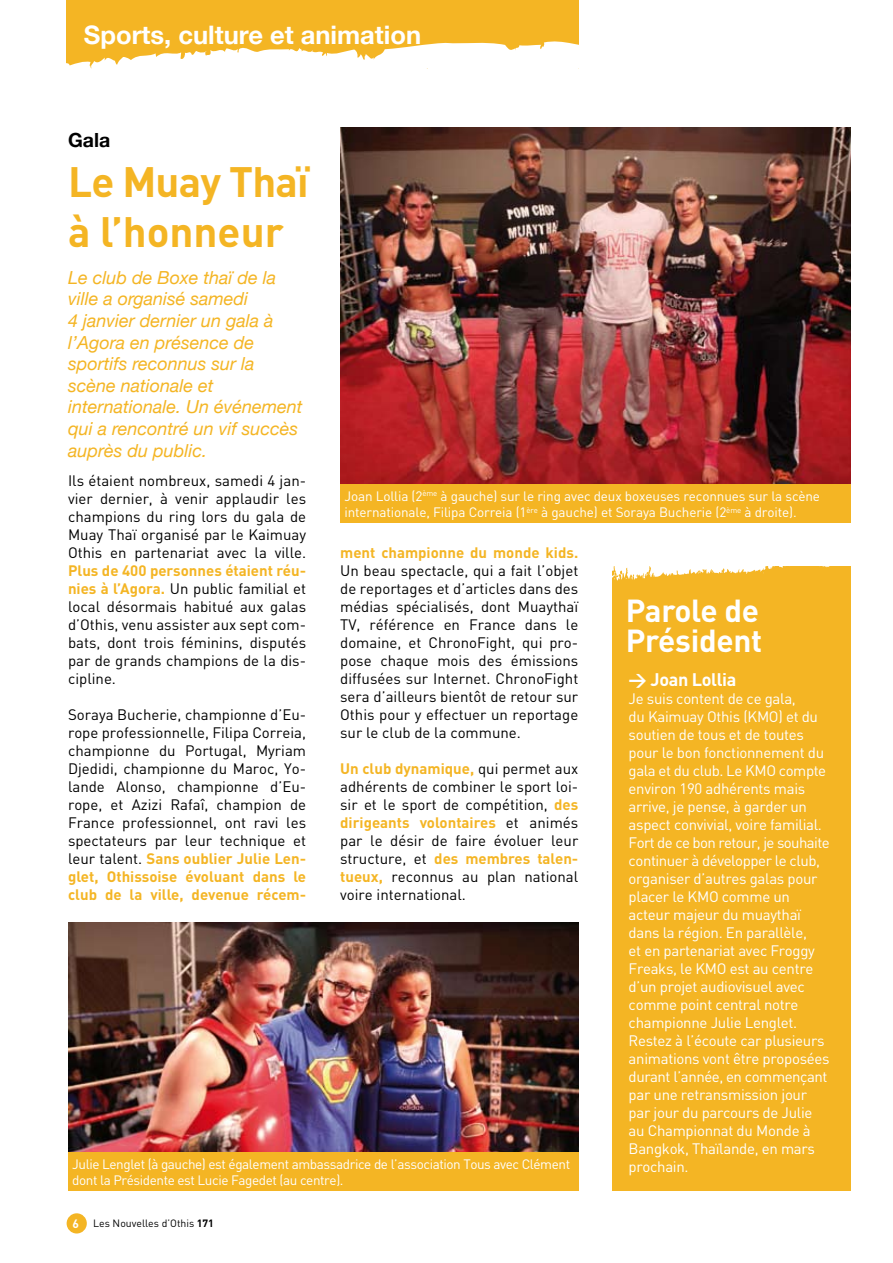
<style>
.page{position:relative;width:893px;height:1263px;background:#fff}
.page>*{position:absolute;margin:0;border:0;box-sizing:border-box;transform-origin:0 0}
.t1{font:700 42px/50.4px "DIN";letter-spacing:-.02em;color:#f4b524}
.t2{font:700 31.5px/30px "DIN";letter-spacing:-.01em;color:#fff}
.t3{font:700 25.5px "Helvetica Neue";color:#fff}
.t4{font:700 19.5px "Helvetica Neue";color:#000}
.t5{font:italic 18px/21.6px "Helvetica Neue";color:#f4b524}
.t6{font:700 18px "DIN";letter-spacing:-.02em;color:#fff}
.t7{font:15px/18px "DIN";color:#000;text-align:justify}
.t8{font:15px/18px "DIN";letter-spacing:-.02em;color:#fff}
.t9{font:700 15px "DIN";color:#f4b524}
.t10{font:13.5px/16.2px "DIN";letter-spacing:-.01em;color:#fff}
.t11{font:13.5px/16.2px "DIN";letter-spacing:-.03em;color:#fff}
.t12{font:10.5px "DIN";color:#000}
.s1{font-weight:700;color:#f4b524}
.s2{font-weight:700;font-size:12px;color:#fff}
.s3{font-weight:700}
</style>
<div class="page">
<div style="left:67px;top:1213px;width:20px;height:20px;background:#f4b524;border-radius:50%"></div>
<div style="left:66px;top:0;width:512px;height:68px;background:#f4b524"></div>
<img style="left:340px;top:128px;width:510px;height:356px">
<img style="left:68px;top:923px;width:510px;height:229px">
<svg style="left:66px;top:38px;width:513px;height:31px"></svg>
<div style="left:613px;top:566px;width:238px;height:625px;background:#f4b524"></div>
<svg style="left:612px;top:566px;width:218px;height:15px"></svg>
<div style="left:340px;top:484px;width:510px;height:39px;background:#f4b524"></div>
<div style="left:68px;top:1152px;width:510px;height:39px;background:#f4b524"></div>
<h3 class="t3" style="left:84px;top:19px;width:339px">Sports, culture et animation</h3>
<h3 class="t4" style="left:68px;top:128px;width:44px">Gala</h3>
<h1 class="t1" style="left:68px;top:155px;width:242px">Le Muay Thaï à l’honneur</h1>
<p class="t5" style="left:68px;top:266px;width:236px">Le club de Boxe thaï de la ville a organisé samedi<br>4 janvier dernier un gala à l’Agora en présence de sportifs reconnus sur la scène nationale et internationale. Un événement qui a rencontré un vif succès auprès du public.</p>
<p class="t7" style="left:68px;top:471px;width:240px">Ils étaient nombreux, samedi 4 jan&shy;vier dernier, à venir applaudir les champions du ring lors du gala de Muay Thaï organisé par le Kaimuay Othis en partenariat avec la ville.</p>
<p class="t7" style="left:68px;top:561px;width:240px"><span class="s1">Plus de 400 personnes étaient réu&shy;nies à l’Agora.</span> Un public familial et local désormais habitué aux galas d’Othis, venu assister aux sept com&shy;bats, dont trois féminins, disputés par de grands champions de la dis&shy;cipline.</p>
<p class="t7" style="left:68px;top:705px;width:240px">Soraya Bucherie, championne d’Eu&shy;rope professionnelle, Filipa Correia, championne du Portugal, Myriam Djedidi, championne du Maroc, Yo&shy;lande Alonso, championne d’Eu&shy;rope, et Azizi Rafaî, champion de France professionnel, ont ravi les spectateurs par leur technique et leur talent. <span class="s1">Sans oublier Julie Len&shy;glet, Othissoise évoluant dans le club de la ville, devenue récem-</span></p>
<p class="t10" style="left:344px;top:488px;width:477px">Joan Lollia (2<sup>ème</sup> à gauche) sur le ring avec deux boxeuses reconnues sur la scène internationale, Filipa Correia (1<sup>ère</sup> à gauche) et Soraya Bucherie (2<sup>ème</sup> à droite).</p>
<p class="t9" style="left:340px;top:543px;width:240px">ment championne du monde kids.</p>
<p class="t7" style="left:340px;top:561px;width:240px">Un beau spectacle, qui a fait l’objet de reportages et d’articles dans des médias spécialisés, dont Muaythaï TV, référence en France dans le domaine, et ChronoFight, qui pro&shy;pose chaque mois des émissions diffusées sur Internet. ChronoFight sera d’ailleurs bientôt de retour sur Othis pour y effectuer un reportage sur le club de la commune.</p>
<p class="t7" style="left:340px;top:759px;width:240px"><span class="s1">Un club dynamique,</span> qui permet aux adhérents de combiner le sport loi&shy;sir et le sport de compétition, <span class="s1">des dirigeants volontaires</span> et animés par le désir de faire évoluer leur structure, et <span class="s1">des membres talen&shy;tueux,</span> reconnus au plan national voire international.</p>
<h2 class="t2" style="left:626px;top:594px;width:138px">Parole de<br>Président</h2>
<p class="t6" style="left:629px;top:668px;width:109px">&gt; Joan Lollia</p>
<p class="t8" style="left:629px;top:689px;width:203px">Je suis content de ce gala,<br>du Kaimuay Othis (KMO) et du soutien de tous et de toutes pour le bon fonctionnement du gala et du club. Le KMO compte environ 190 adhérents mais arrive, je pense, à garder un aspect convivial, voire familial.<br>Fort de ce bon retour, je souhaite continuer à développer le club, organiser d’autres galas pour placer le KMO comme un acteur majeur du muaythaï dans la région. En parallèle,<br>et en partenariat avec Froggy<br>Freaks, le KMO est au centre d’un projet audiovisuel avec comme point central notre championne Julie Lenglet.<br>Restez à l’écoute car plusieurs animations vont être proposées durant l’année, en commençant par une retransmission jour par jour du parcours de Julie au Championnat du Monde à<br>Bangkok, Thaïlande, en mars prochain.</p>
<p class="t11" style="left:72px;top:1156px;width:499px">Julie Lenglet (à gauche) est également ambassadrice de l’association Tous avec Clément dont la Présidente est Lucie Fagedet (au centre).</p>
<p class="t12" style="left:72px;top:1217px;width:143px"><span class="s2">6</span> Les Nouvelles d’Othis <span class="s3">171</span></p>
</div>
